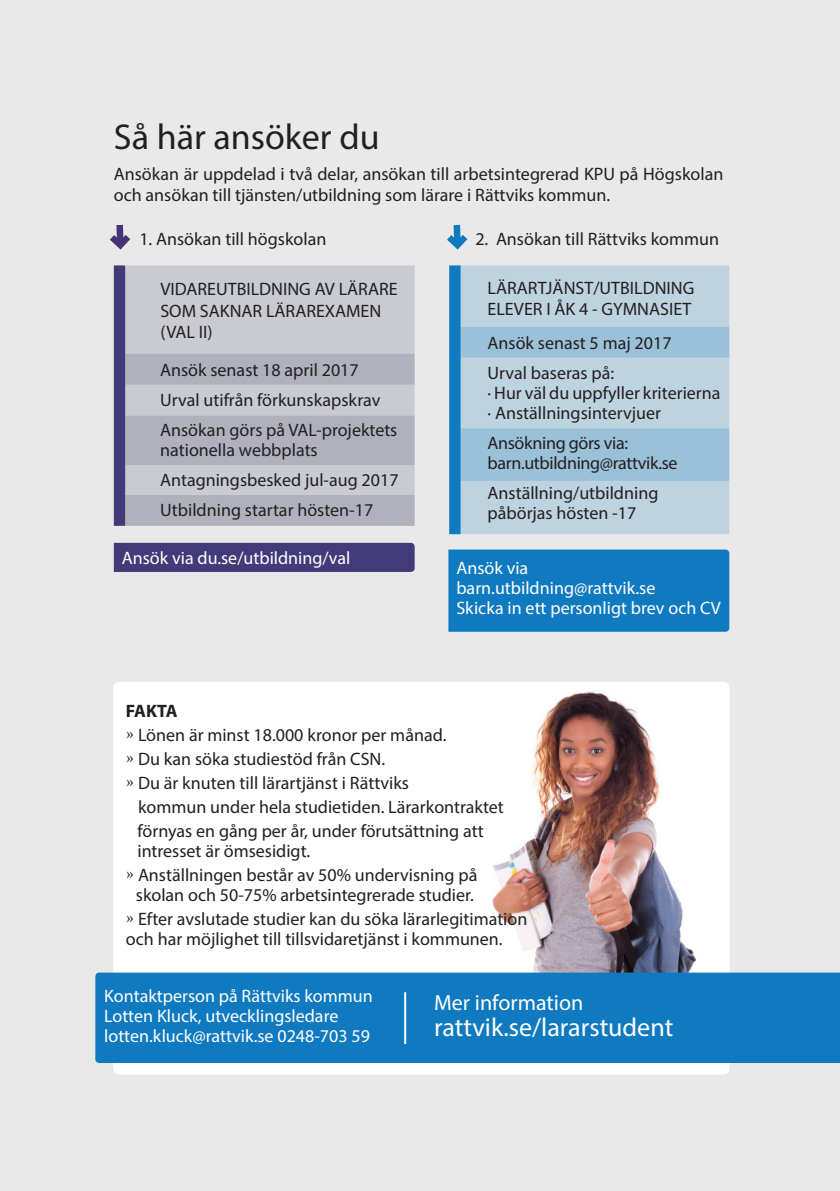
<style>
.page{position:relative;width:840px;height:1191px;background:#fff}
.page>*{position:absolute;margin:0;border:0;box-sizing:border-box;transform-origin:0 0}
.t1{font:36px "Myriad Pro";color:#231f20}
.t2{font:26px "Myriad Pro";color:#fff}
.t3{font:22px "Myriad Pro";color:#fff}
.t4{font:18px/21.6px "Myriad Pro";color:#231f20}
.t5{font:18px "Myriad Pro";color:#fff}
.t6{font:18px/20px "Myriad Pro";letter-spacing:-.02em;color:#231f20}
.t7{font:700 18px "Myriad Pro";letter-spacing:-.035em;color:#231f20}
.s1{font-family:"Minion Pro"}
</style>
<div class="page">
<div style="left:0;top:0;width:839px;height:1191px;background:#e9e9e9"></div>
<svg style="left:110px;top:225px;width:20px;height:24px"></svg>
<div style="left:125px;top:265px;width:289px;height:261px;background:#cacad1"></div>
<div style="left:125px;top:354px;width:289px;height:30px;background:#b1b1be"></div>
<div style="left:125px;top:416px;width:289px;height:49px;background:#b1b1be"></div>
<div style="left:125px;top:495px;width:289px;height:31px;background:#b1b1be"></div>
<div style="left:114px;top:265px;width:11px;height:261px;background:#433a79"></div>
<div style="left:458px;top:265px;width:270px;height:269px;background:#bed3e0"></div>
<div style="left:458px;top:327px;width:270px;height:31px;background:#9bc1d9"></div>
<div style="left:458px;top:428px;width:270px;height:53px;background:#9bc1d9"></div>
<div style="left:449px;top:265px;width:11px;height:269px;background:#107ac0;border:2px solid #107ac0"></div>
<svg style="left:447px;top:225px;width:20px;height:24px"></svg>
<div style="left:447px;top:548px;width:282px;height:85px;background:#107ac0"></div>
<svg style="left:113px;top:542px;width:302px;height:31px;background:#4d4580"></svg>
<div style="left:114px;top:682px;width:614px;height:392px;background:#fff;border-radius:6px"></div>
<img style="left:492px;top:691px;width:204px;height:280px">
<div style="left:94px;top:971px;width:745px;height:93px;background:#107ac0"></div>
<hr style="left:404px;top:992px;width:2px;height:52px;background:#fff">
<p class="t1" style="left:114px;top:115px;width:267px">Så här ansöker du</p>
<p class="t4" style="left:114px;top:162px;width:610px">Ansökan är uppdelad i två delar, ansökan till arbetsintegrerad KPU på Högskolan och ansökan till tjänsten/utbildning som lärare i Rättviks kommun.</p>
<p class="t4" style="left:139px;top:228px;width:188px">1. Ansökan till högskolan</p>
<p class="t4" style="left:475px;top:228px;width:245px">2. Ansökan till Rättviks kommun</p>
<p class="t4" style="left:160px;top:278px;width:238px">VIDAREUTBILDNING AV LÄRARE</p>
<p class="t4" style="left:160px;top:299px;width:222px">SOM SAKNAR LÄRAREXAMEN</p>
<p class="t4" style="left:160px;top:321px;width:54px">(VAL II)</p>
<p class="t4" style="left:160px;top:359px;width:200px">Ansök senast 18 april 2017</p>
<p class="t4" style="left:160px;top:389px;width:221px">Urval utifrån förkunskapskrav</p>
<p class="t4" style="left:160px;top:419px;width:238px">Ansökan görs på VAL-projektets</p>
<p class="t4" style="left:160px;top:439px;width:159px">nationella webbplats</p>
<p class="t4" style="left:160px;top:469px;width:240px">Antagningsbesked jul-aug 2017</p>
<p class="t4" style="left:160px;top:499px;width:214px">Utbildning startar hösten-17</p>
<p class="t5" style="left:122px;top:547px;width:230px">Ansök via du.se/utbildning/val</p>
<p class="t4" style="left:487px;top:277px;width:208px">LÄRARTJÄNST/UTBILDNING<br>ELEVER I ÅK 4 - GYMNASIET</p>
<p class="t4" style="left:487px;top:332px;width:185px">Ansök senast 5 maj 2017</p>
<p class="t4" style="left:487px;top:362px;width:128px">Urval baseras på:</p>
<p class="t4" style="left:487px;top:382px;width:234px">∙ Hur väl du uppfyller kriterierna</p>
<p class="t4" style="left:487px;top:402px;width:175px">∙ Anställningsintervjuer</p>
<p class="t6" style="left:487px;top:433px;width:191px">Ansökning görs via: barn.utbildning@rattvik.se</p>
<p class="t4" style="left:487px;top:482px;width:172px">Anställning/utbildning</p>
<p class="t4" style="left:487px;top:502px;width:150px">påbörjas hösten -17</p>
<p class="t5" style="left:456px;top:556px;width:73px">Ansök via</p>
<p class="t5" style="left:456px;top:576px;width:200px">barn.utbildning@rattvik.se</p>
<p class="t5" style="left:456px;top:596px;width:266px">Skicka in ett personligt brev och CV</p>
<p class="t7" style="left:126px;top:699px;width:53px">FAKTA</p>
<p class="t4" style="left:126px;top:723px;width:321px"><span class="s1">»</span> Lönen är minst 18.000 kronor per månad.</p>
<p class="t4" style="left:126px;top:747px;width:260px"><span class="s1">»</span> Du kan söka studiestöd från CSN.</p>
<p class="t4" style="left:126px;top:771px;width:284px"><span class="s1">»</span> Du är knuten till lärartjänst i Rättviks</p>
<p class="t4" style="left:138px;top:795px;width:367px">kommun under hela studietiden. Lärarkontraktet</p>
<p class="t4" style="left:137px;top:819px;width:347px">förnyas en gång per år, under förutsättning att</p>
<p class="t4" style="left:137px;top:839px;width:174px">intresset är ömsesidigt.</p>
<p class="t4" style="left:126px;top:863px;width:352px"><span class="s1">»</span> Anställningen består av 50% undervisning på</p>
<p class="t4" style="left:136px;top:883px;width:339px">skolan och 50-75% arbetsintegrerade studier.</p>
<p class="t4" style="left:126px;top:908px;width:402px;line-height:20px"><span class="s1">»</span> Efter avslutade studier kan du söka lärarlegitimation och har möjlighet till tillsvidaretjänst i kommunen.</p>
<p class="t5" style="left:104px;top:984px;width:270px">Kontaktperson på Rättviks kommun</p>
<p class="t5" style="left:104px;top:1004px;width:235px">Lotten Kluck, utvecklingsledare</p>
<p class="t5" style="left:104px;top:1024px;width:267px">lotten.kluck@rattvik.se 0248-703 59</p>
<p class="t3" style="left:434px;top:989px;width:151px">Mer information</p>
<p class="t2" style="left:434px;top:1011px;width:240px">rattvik.se/lararstudent</p>
</div>
